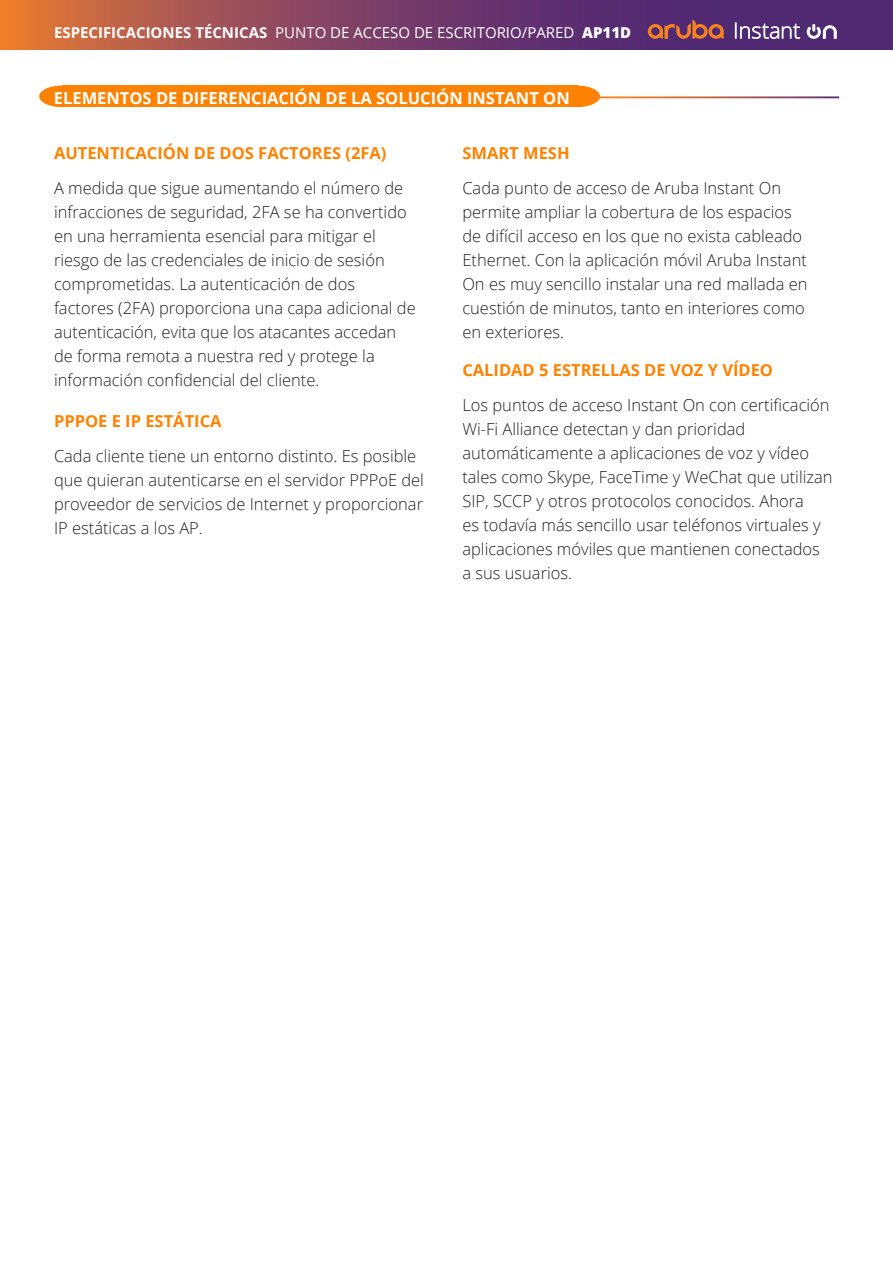
<style>
.page{position:relative;width:893px;height:1263px;background:#fff}
.page>*{position:absolute;margin:0;border:0;box-sizing:border-box;transform-origin:0 0}
.Technical_Specificat{font:300 16.5px/24px "Open Sans";color:#231f20}
.Body__Head_11_14_Bol{font:700 16.5px "Open Sans";color:#ff8300}
.Body__Head_11_14_Bol-2{font:700 16.5px "Open Sans";color:#fff}
.t1{font:15px "Open Sans";color:#fff}
.s1{font-weight:700}
.s2{font-weight:800}
</style>
<div class="page">
<svg style="left:0;top:0;width:893px;height:49px;background:#814261"></svg>
<svg style="left:648px;top:20px;width:76px;height:19px"></svg>
<svg style="left:807px;top:24px;width:30px;height:15px"></svg>
<svg style="left:735px;top:22px;width:65px;height:17px"></svg>
<div style="left:554px;top:86px;width:46px;height:21px;background:#ff8300;border-radius:50%"></div>
<div style="left:39px;top:86px;width:46px;height:21px;background:#ff8300;border-radius:50%"></div>
<div style="left:62px;top:86px;width:515px;height:21px;background:#ff8300"></div>
<hr style="left:587px;top:96px;width:252px;height:2px;background:#fff">
<p class="t1" style="left:54px;top:23px;width:579px"><span class="s1">ESPECIFICACIONES TÉCNICAS</span> PUNTO DE ACCESO DE ESCRITORIO/PARED <span class="s2">AP11D</span></p>
<p class="Body__Head_11_14_Bol-2" style="left:54px;top:86px;width:517px">ELEMENTOS DE DIFERENCIACIÓN DE LA SOLUCIÓN INSTANT ON</p>
<p class="Body__Head_11_14_Bol" style="left:54px;top:141px;width:334px">AUTENTICACIÓN DE DOS FACTORES (2FA)</p>
<p class="Technical_Specificat" style="left:54px;top:175px;width:363px">A medida que sigue aumentando el número de infracciones de seguridad, 2FA se ha convertido en una herramienta esencial para mitigar el riesgo de las credenciales de inicio de sesión comprometidas. La autenticación de dos factores (2FA) proporciona una capa adicional de autenticación, evita que los atacantes accedan de forma remota a nuestra red y protege la información confidencial del cliente.</p>
<p class="Body__Head_11_14_Bol" style="left:54px;top:410px;width:169px">PPPOE E IP ESTÁTICA</p>
<p class="Technical_Specificat" style="left:54px;top:444px;width:371px">Cada cliente tiene un entorno distinto. Es posible que quieran autenticarse en el servidor PPPoE del proveedor de servicios de Internet y proporcionar IP estáticas a los AP.</p>
<p class="Body__Head_11_14_Bol" style="left:462px;top:141px;width:109px">SMART MESH</p>
<p class="Technical_Specificat" style="left:462px;top:175px;width:347px">Cada punto de acceso de Aruba Instant On permite ampliar la cobertura de los espacios de difícil acceso en los que no exista cableado Ethernet. Con la aplicación móvil Aruba Instant On es muy sencillo instalar una red mallada en cuestión de minutos, tanto en interiores como en exteriores.</p>
<p class="Body__Head_11_14_Bol" style="left:462px;top:359px;width:312px">CALIDAD 5 ESTRELLAS DE VOZ Y VÍDEO</p>
<p class="Technical_Specificat" style="left:462px;top:393px;width:372px">Los puntos de acceso Instant On con certificación Wi-Fi Alliance detectan y dan prioridad automáticamente a aplicaciones de voz y vídeo tales como Skype, FaceTime y WeChat que utilizan SIP, SCCP y otros protocolos conocidos. Ahora<br>es todavía más sencillo usar teléfonos virtuales y aplicaciones móviles que mantienen conectados a sus usuarios.</p>
</div>
